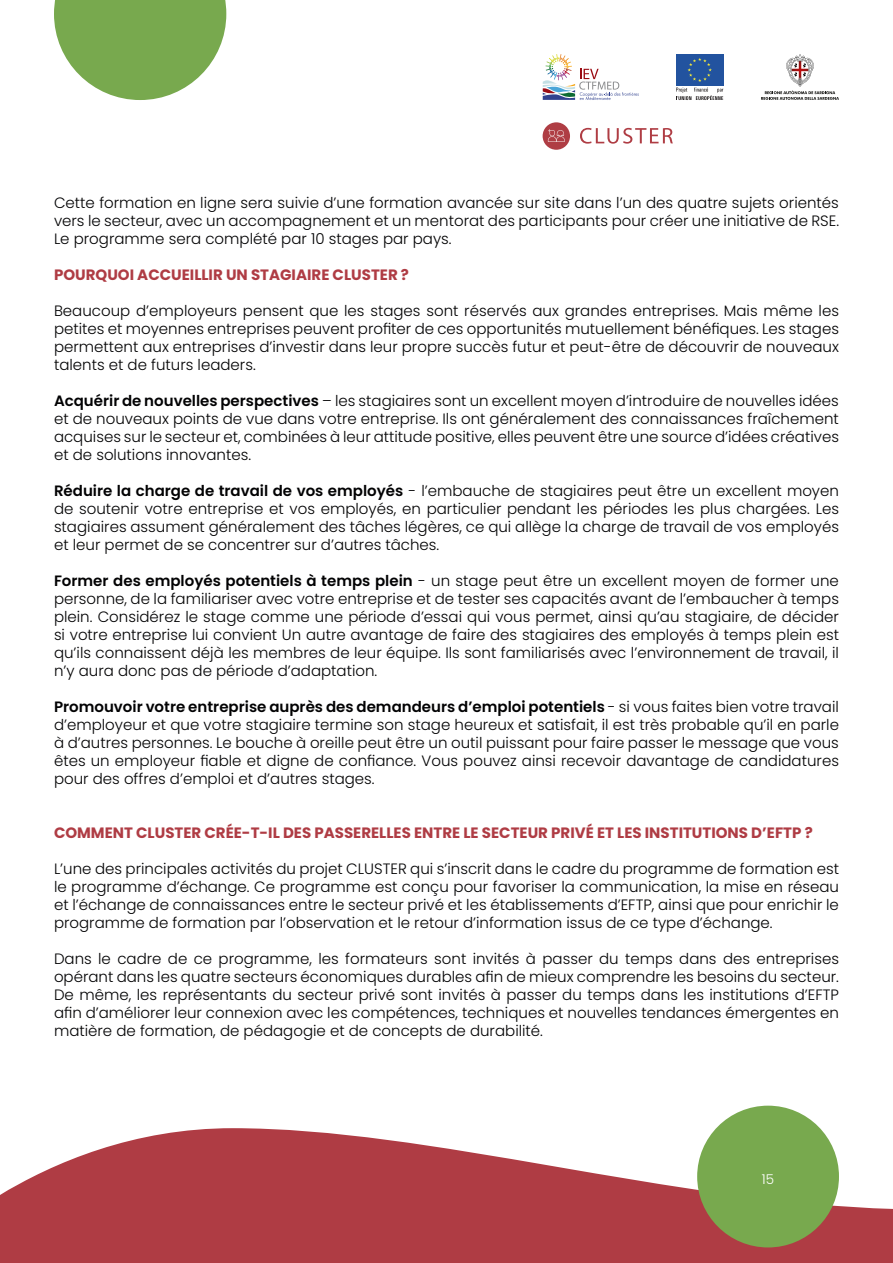
<style>
.page{position:relative;width:893px;height:1263px;background:#fff}
.page>*{position:absolute;margin:0;border:0;box-sizing:border-box;transform-origin:0 0}
.t1{font:300 15px/18px "Poppins";color:#020203;text-align:justify}
.t2{font:700 15px "Poppins";color:#af3c44}
.t3{font:300 13.5px "Poppins";color:#fff}
.s1{font-weight:600}
</style>
<div class="page">
<svg style="left:543px;top:54px;width:96px;height:46px"></svg>
<div style="left:676px;top:54px;width:47px;height:32px;background:#22539f"></div>
<svg style="left:687px;top:58px;width:25px;height:24px"></svg>
<svg style="left:676px;top:88px;width:47px;height:12px"></svg>
<svg style="left:761px;top:54px;width:78px;height:46px"></svg>
<div style="left:543px;top:122px;width:27px;height:28px;background:#af3d44;border-radius:50%"></div>
<svg style="left:548px;top:129px;width:17px;height:13px"></svg>
<svg style="left:580px;top:128px;width:93px;height:16px"></svg>
<svg style="left:0;top:1128px;width:893px;height:135px;fill:#af3c44"></svg>
<div style="left:697px;top:1106px;width:142px;height:141px;background:#78a94e;border-radius:50%"></div>
<svg style="left:54px;top:0;width:172px;height:100px"></svg>
<p class="t1" style="left:54px;top:194px;width:786px">Cette formation en ligne sera suivie d’une formation avancée sur site dans l’un des quatre sujets orientés vers le secteur, avec un accompagnement et un mentorat des participants pour créer une initiative de RSE.<br>Le programme sera complété par 10 stages par pays.</p>
<p class="t2" style="left:54px;top:266px;width:357px">POURQUOI ACCUEILLIR UN STAGIAIRE CLUSTER ?</p>
<p class="t1" style="left:54px;top:302px;width:786px">Beaucoup d’employeurs pensent que les stages sont réservés aux grandes entreprises. Mais même les petites et moyennes entreprises peuvent profiter de ces opportunités mutuellement bénéfiques. Les stages permettent aux entreprises d’investir dans leur propre succès futur et peut-être de découvrir de nouveaux talents et de futurs leaders.</p>
<p class="t1" style="left:54px;top:392px;width:786px"><span class="s1">Acquérir de nouvelles perspectives</span> – les stagiaires sont un excellent moyen d’introduire de nouvelles idées et de nouveaux points de vue dans votre entreprise. Ils ont généralement des connaissances fraîchement acquises sur le secteur et, combinées à leur attitude positive, elles peuvent être une source d’idées créatives et de solutions innovantes.</p>
<p class="t1" style="left:54px;top:482px;width:786px"><span class="s1">Réduire la charge de travail de vos employés</span> - l’embauche de stagiaires peut être un excellent moyen de soutenir votre entreprise et vos employés, en particulier pendant les périodes les plus chargées. Les stagiaires assument généralement des tâches légères, ce qui allège la charge de travail de vos employés et leur permet de se concentrer sur d’autres tâches.</p>
<p class="t1" style="left:54px;top:572px;width:786px"><span class="s1">Former des employés potentiels à temps plein</span> - un stage peut être un excellent moyen de former une personne, de la familiariser avec votre entreprise et de tester ses capacités avant de l’embaucher à temps plein. Considérez le stage comme une période d’essai qui vous permet, ainsi qu’au stagiaire, de décider si votre entreprise lui convient Un autre avantage de faire des stagiaires des employés à temps plein est qu’ils connaissent déjà les membres de leur équipe. Ils sont familiarisés avec l’environnement de travail, il n’y aura donc pas de période d’adaptation.</p>
<p class="t1" style="left:54px;top:698px;width:786px"><span class="s1">Promouvoir votre entreprise auprès des demandeurs d’emploi potentiels</span> - si vous faites bien votre travail d’employeur et que votre stagiaire termine son stage heureux et satisfait, il est très probable qu’il en parle à d’autres personnes. Le bouche à oreille peut être un outil puissant pour faire passer le message que vous êtes un employeur fiable et digne de confiance. Vous pouvez ainsi recevoir davantage de candidatures pour des offres d’emploi et d’autres stages.</p>
<p class="t2" style="left:54px;top:824px;width:760px">COMMENT CLUSTER CRÉE-T-IL DES PASSERELLES ENTRE LE SECTEUR PRIVÉ ET LES INSTITUTIONS D’EFTP ?</p>
<p class="t1" style="left:54px;top:860px;width:786px">L’une des principales activités du projet CLUSTER qui s’inscrit dans le cadre du programme de formation est le programme d’échange. Ce programme est conçu pour favoriser la communication, la mise en réseau et l’échange de connaissances entre le secteur privé et les établissements d’EFTP, ainsi que pour enrichir le programme de formation par l’observation et le retour d’information issus de ce type d’échange.</p>
<p class="t1" style="left:54px;top:950px;width:786px">Dans le cadre de ce programme, les formateurs sont invités à passer du temps dans des entreprises opérant dans les quatre secteurs économiques durables afin de mieux comprendre les besoins du secteur.<br>De même, les représentants du secteur privé sont invités à passer du temps dans les institutions d’EFTP afin d’améliorer leur connexion avec les compétences, techniques et nouvelles tendances émergentes en matière de formation, de pédagogie et de concepts de durabilité.</p>
<p class="t3" style="left:762px;top:1171px;width:14px">15</p>
</div>
